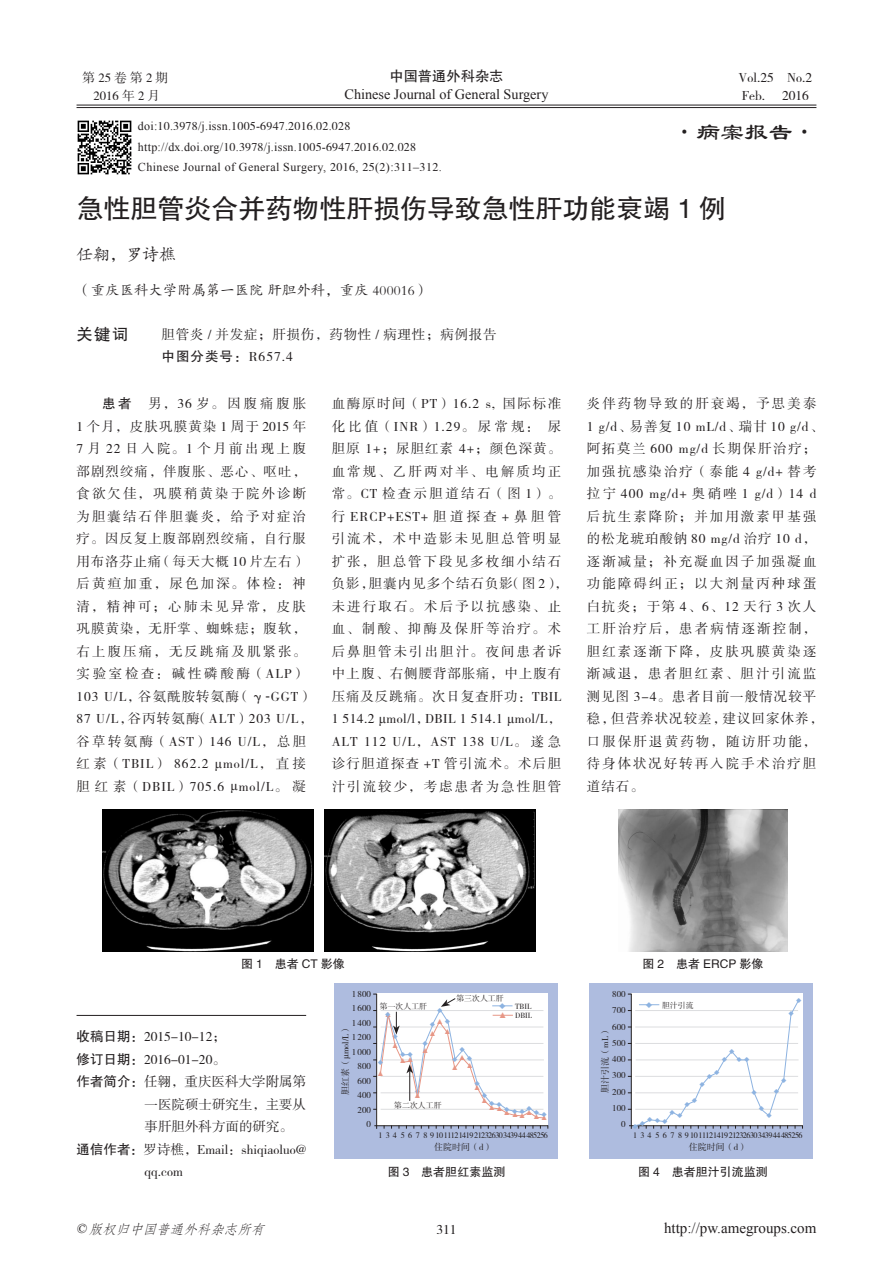
<style>
.page{position:relative;width:893px;height:1263px;background:#fff}
.page>*{position:absolute;margin:0;border:0;box-sizing:border-box;transform-origin:0 0}
.t1{font:27px "FZHTK GBK1 0";color:#231f20}
.t2{font:24px "Li Su";color:#231f20}
.t3{font:16.5px "FZKTK GBK1 0";color:#231f20}
.t4{font:16.5px "FZHTK GBK1 0";color:#231f20}
.t5{font:15px "Times New Roman";color:#231f20}
.t6{font:14.25px "Times New Roman";color:#231f20}
.t7{font:14.25px "FZKTK GBK1 0";letter-spacing:.01em;color:#231f20}
.t8{font:14.25px "FZHTK GBK1 0";color:#231f20}
.t9{font:13.5px/22.5px "FZSSK GBK1 0";letter-spacing:.15em;color:#231f20}
.t10{font:13.5px/22.5px "FZSSK GBK1 0";letter-spacing:.09em;color:#231f20}
.t11{font:13.5px/18px "FZSSK GBK1 0";color:#231f20}
.t12{font:13.5px "FZSSK GBK1 0";letter-spacing:.12em;color:#231f20}
.t13{font:13.5px "FZSSK GBK1 0";letter-spacing:.055em;color:#231f20}
.t14{font:italic 13.5px "FZFSK GBK1 0";color:#231f20}
.t15{font:13.5px "FZHTK GBK1 0";letter-spacing:.075em;color:#231f20}
.t16{font:12.75px/18px "FZSSK GBK1 0";letter-spacing:.125em;color:#231f20;text-align:center}
.t17{font:12px/19.5px "Times New Roman";letter-spacing:.035em;color:#231f20}
.t18{font:12px "FZHTK GBK1 0";color:#231f20}
.t19{font:12px "FZSSK GBK1 0";letter-spacing:.02em;color:#231f20}
.t20{font:9px/14.5px "FZSSK GBK1 0";color:#231f20;text-align:right}
.t21{font:8.4px "FZSSK GBK1 0";letter-spacing:-.06em;color:#231f20;scale:.96 1}
.t22{font:7.8px/9px "FZSSK GBK1 0";color:#231f20}
.t23{font:7.8px "FZSSK GBK1 0";color:#8db3e1}
.t24{font:7.8px "FZSSK GBK1 0";color:#e79786}
.t25{font:6.75px "FZSSK GBK1 0";color:#8db3e1}
.t26{font:6.75px/10.1px "FZSSK GBK1 0";color:#e79786;text-align:right}
.s1{font-family:"Times New Roman"}
.s2{font-family:"FZSSK GBK1 0"}
.s3{font-family:"FZHTK GBK1 0"}
.s4{color:#e79786}
.s5{color:#8db3e1}
</style>
<div class="page">
<hr style="left:77px;top:105px;width:739px;height:1px;background:#231f20">
<hr style="left:77px;top:107px;width:739px;height:1px;background:#231f20">
<hr style="left:77px;top:1015px;width:229px;height:1px;background:#231f20">
<img style="left:77px;top:120px;width:55px;height:55px">
<img style="left:102px;top:809px;width:211px;height:142px">
<img style="left:325px;top:809px;width:210px;height:142px">
<img style="left:619px;top:809px;width:168px;height:142px">
<div style="left:589px;top:984px;width:224px;height:175px;background:#aebcdf"></div>
<hr style="left:631px;top:994px;width:1px;height:135px;background:#231f20">
<svg style="left:628px;top:994px;width:175px;height:134px;background:#f6f7f9"></svg>
<div style="left:335px;top:984px;width:223px;height:175px;background:#aebcdf"></div>
<div style="left:377px;top:994px;width:171px;height:132px;background:#fff"></div>
<hr style="left:374px;top:1125px;width:174px;height:1px;background:#231f20">
<hr style="left:376px;top:994px;width:1px;height:135px;background:#231f20">
<svg style="left:373px;top:994px;width:172px;height:124px"></svg>
<p class="t16" style="left:82px;top:70px;width:87px">第25卷 第2期<br>2016 年 2 月</p>
<p class="t8" style="left:389px;top:68px;width:115px">中国普通外科杂志</p>
<p class="t6" style="left:344px;top:84px;width:205px">Chinese Journal of General Surgery</p>
<p class="t19" style="left:138px;top:120px;width:214px"><span class="s1">doi:</span>10<span class="s1">.</span>3978<span class="s1">/j.issn.</span>1005<span class="s1">-</span>6947<span class="s1">.</span>2016<span class="s1">.</span>02<span class="s1">.</span>028</p>
<p class="t17" style="left:138px;top:137px;width:305px">http://dx.doi.org/<span class="s2">10</span>.<span class="s2">3978</span>/j.issn.<span class="s2">1005</span>-<span class="s2">6947</span>.<span class="s2">2016</span>.<span class="s2">02</span>.<span class="s2">028<br></span>Chinese Journal of General Surgery, <span class="s2">2016</span>, <span class="s2">25</span>(<span class="s2">2</span>):<span class="s2">311</span>–<span class="s2">312</span>.</p>
<p class="t11" style="left:738px;top:69px;width:75px">Vol.25　No.2<br>Feb. 　2016</p>
<h2 class="t2" style="left:672px;top:119px;width:145px"><span class="s2">·</span>病案报告<span class="s2">·</span></h2>
<h1 class="t1" style="left:77px;top:194px;width:651px">急性胆管炎合并药物性肝损伤导致急性肝功能衰竭 1 例</h1>
<p class="t3" style="left:77px;top:246px;width:101px">任翱，罗诗樵</p>
<p class="t7" style="left:77px;top:282px;width:354px">（重庆医科大学附属第一医院 肝胆外科，重庆 400016）</p>
<p class="t4" style="left:77px;top:326px;width:53px">关键词</p>
<p class="t13" style="left:162px;top:328px;width:336px">胆管炎 / 并发症；肝损伤，药物性 / 病理性；病例报告</p>
<p class="t15" style="left:162px;top:349px;width:133px">中图分类号：<span class="s2">R657.4</span></p>
<p class="t10" style="left:77px;top:393px;width:238px;text-indent:26px"><span class="s3">患者</span>　男，36 岁。因腹痛腹胀<br>1 个月，皮肤巩膜黄染 1 周于 2015 年<br>7 月 22 日入院。1 个月前出现上腹部剧烈绞痛，伴腹胀、恶心、呕吐，食欲欠佳，巩膜稍黄染于院外诊断为胆囊结石伴胆囊炎，给予对症治疗。因反复上腹部剧烈绞痛，自行服用布洛芬止痛（每天大概 10 片左右）后黄疸加重，尿色加深。体检：神清，精神可；心肺未见异常，皮肤巩膜黄染，无肝掌、蜘蛛痣；腹软，右上腹压痛，无反跳痛及肌紧张。实验室检查：碱性磷酸酶（ALP）<br>103 U/L，谷氨酰胺转氨酶（γ<span class="s1">-</span>GGT）<br>87 U/L，谷丙转氨酶（ALT）203 U/L，谷草转氨酶（AST）146 U/L，总胆红素（TBIL） 862.2 <span class="s1">μ</span>mol/L，直接胆红素（DBIL）705.6 <span class="s1">μ</span>mol/L。凝</p>
<p class="t9" style="left:332px;top:393px;width:238px">血酶原时间（PT）16.2 s, 国际标准化比值（INR）1.29。尿常规： 尿胆原 1+；尿胆红素 4+；颜色深黄。血常规、乙肝两对半、电解质均正常。CT 检查示胆道结石（图 1）。行 ERCP+EST+ 胆道探查 + 鼻胆管引流术，术中造影未见胆总管明显扩张，胆总管下段见多枚细小结石负影，胆囊内见多个结石负影（图 2），未进行取石。术后予以抗感染、止血、制酸、抑酶及保肝等治疗。术后鼻胆管未引出胆汁。夜间患者诉中上腹、右侧腰背部胀痛，中上腹有压痛及反跳痛。次日复查肝功：TBIL<br>1 514.2 <span class="s1">μ</span>mol/l，DBIL 1 514.1 <span class="s1">μ</span>mol/L，<br>ALT 112 U/L，AST 138 U/L。遂急诊行胆道探查 +T 管引流术。术后胆汁引流较少，考虑患者为急性胆管</p>
<p class="t9" style="left:587px;top:393px;width:238px">炎伴药物导致的肝衰竭，予思美泰<br>1 g/d、易善复 10 mL/d、瑞甘 10 g/d、阿拓莫兰 600 mg/d 长期保肝治疗；加强抗感染治疗（泰能 4 g/d+ 替考拉宁 400 mg/d+ 奥硝唑 1 g/d）14 d后抗生素降阶；并加用激素甲基强的松龙琥珀酸钠 80 mg/d 治疗 10 d，逐渐减量；补充凝血因子加强凝血功能障碍纠正；以大剂量丙种球蛋白抗炎；于第 4、6、12 天行 3 次人工肝治疗后，患者病情逐渐控制，胆红素逐渐下降，皮肤巩膜黄染逐渐减退，患者胆红素、胆汁引流监测见图 3-4。患者目前一般情况较平稳，但营养状况较差，建议回家休养，口服保肝退黄药物，随访肝功能，待身体状况好转再入院手术治疗胆道结石。</p>
<p class="t18" style="left:241px;top:957px;width:105px">图 1　患者 CT 影像</p>
<p class="t18" style="left:642px;top:957px;width:122px">图 2　患者 ERCP 影像</p>
<p class="t12" style="left:77px;top:1029px;width:151px"><span class="s3">收稿日期：</span>2015-10-12；</p>
<p class="t12" style="left:77px;top:1052px;width:151px"><span class="s3">修订日期：</span>2016-01-20。</p>
<p class="t11" style="left:77px;top:1073px;width:231px"><span class="s3">作者简介：</span>任翱，重庆医科大学附属第</p>
<p class="t11" style="left:145px;top:1096px;width:163px">一医院硕士研究生，主要从</p>
<p class="t11" style="left:145px;top:1118px;width:150px">事肝胆外科方面的研究。</p>
<p class="t11" style="left:77px;top:1141px;width:231px"><span class="s3">通信作者：</span>罗诗樵，Email：shiqiaoluo@</p>
<p class="t12" style="left:145px;top:1164px;width:40px">qq.com</p>
<p class="t20" style="left:352px;top:987px;width:20px">1 800<br>1 600<br>1 400<br>1 200<br>1 000<br>800<br>600<br>400<br>200<br>0</p>
<p class="t22" style="left:456px;top:994px;width:49px">第三次人工肝</p>
<p class="t22" style="left:380px;top:1002px;width:49px">第一次人工肝</p>
<p class="t23" style="left:498px;top:1002px;width:9px">◆</p>
<p class="t24" style="left:499px;top:1011px;width:9px">▲</p>
<p class="t22" style="left:515px;top:1002px;width:19px">TBIL<br>DBIL</p>
<p class="t25" style="left:437px;top:1007px;width:8px">◆</p>
<p class="t25" style="left:384px;top:1011px;width:9px">◆<span class="s4">▲</span></p>
<p class="t26" style="left:429px;top:1029px;width:8px">▲</p>
<p class="t26" style="left:437px;top:1017px;width:16px">▲<span class="s5">◆ </span>▲</p>
<p class="t25" style="left:429px;top:1021px;width:8px">◆</p>
<p class="t20" style="left:339px;top:1095px;width:72px;rotate:-90deg">胆红素（<span class="s1">μ</span>mol/L）</p>
<p class="t25" style="left:392px;top:1033px;width:8px">◆</p>
<p class="t25" style="left:422px;top:1040px;width:8px">◆</p>
<p class="t26" style="left:392px;top:1041px;width:8px">▲</p>
<p class="t25" style="left:459px;top:1046px;width:8px">◆</p>
<p class="t26" style="left:422px;top:1046px;width:8px">▲</p>
<p class="t25" style="left:399px;top:1051px;width:16px">◆◆</p>
<p class="t26" style="left:459px;top:1053px;width:8px">▲</p>
<p class="t25" style="left:466px;top:1055px;width:8px">◆</p>
<p class="t26" style="left:407px;top:1055px;width:8px">▲</p>
<p class="t25" style="left:451px;top:1056px;width:8px">◆</p>
<p class="t26" style="left:399px;top:1056px;width:8px">▲</p>
<p class="t25" style="left:377px;top:1059px;width:8px">◆</p>
<p class="t26" style="left:466px;top:1061px;width:8px">▲</p>
<p class="t26" style="left:451px;top:1062px;width:8px">▲</p>
<p class="t26" style="left:377px;top:1069px;width:8px">▲</p>
<p class="t25" style="left:474px;top:1080px;width:8px">◆</p>
<p class="t26" style="left:474px;top:1083px;width:8px">▲</p>
<p class="t25" style="left:414px;top:1089px;width:8px">◆</p>
<p class="t25" style="left:481px;top:1092px;width:8px">◆</p>
<p class="t26" style="left:414px;top:1091px;width:8px">▲</p>
<p class="t26" style="left:481px;top:1096px;width:8px">▲</p>
<p class="t25" style="left:489px;top:1101px;width:16px">◆◆</p>
<p class="t22" style="left:394px;top:1101px;width:49px">第二次人工肝</p>
<p class="t26" style="left:489px;top:1103px;width:16px">▲▲</p>
<p class="t25" style="left:504px;top:1108px;width:23px">◆◆◆</p>
<p class="t25" style="left:526px;top:1105px;width:8px">◆</p>
<p class="t26" style="left:504px;top:1110px;width:23px">▲▲▲</p>
<p class="t26" style="left:526px;top:1108px;width:8px">▲</p>
<p class="t25" style="left:533px;top:1110px;width:16px">◆◆</p>
<p class="t26" style="left:533px;top:1112px;width:16px">▲▲</p>
<p class="t20" style="left:612px;top:986px;width:15px;line-height:16.4px">800<br>700<br>600<br>500<br>400<br>300<br>200<br>100<br>0</p>
<p class="t25" style="left:795px;top:997px;width:8px">◆</p>
<p class="t22" style="left:645px;top:1001px;width:50px"><span class="s5">◆</span> 胆汁引流</p>
<p class="t25" style="left:788px;top:1010px;width:8px">◆</p>
<p class="t20" style="left:598px;top:1092px;width:67px;rotate:-90deg">胆汁引流（mL）</p>
<p class="t25" style="left:728px;top:1048px;width:8px">◆</p>
<p class="t25" style="left:736px;top:1056px;width:16px">◆◆</p>
<p class="t25" style="left:721px;top:1056px;width:8px">◆</p>
<p class="t25" style="left:714px;top:1069px;width:8px">◆</p>
<p class="t25" style="left:706px;top:1073px;width:8px">◆</p>
<p class="t25" style="left:780px;top:1077px;width:8px">◆</p>
<p class="t25" style="left:699px;top:1081px;width:8px">◆</p>
<p class="t25" style="left:773px;top:1089px;width:8px">◆</p>
<p class="t25" style="left:751px;top:1089px;width:8px">◆</p>
<p class="t25" style="left:691px;top:1097px;width:8px">◆</p>
<p class="t25" style="left:684px;top:1101px;width:8px">◆</p>
<p class="t25" style="left:758px;top:1105px;width:8px">◆</p>
<p class="t25" style="left:669px;top:1109px;width:8px">◆</p>
<p class="t25" style="left:766px;top:1112px;width:8px">◆</p>
<p class="t25" style="left:676px;top:1112px;width:8px">◆</p>
<p class="t25" style="left:647px;top:1116px;width:8px">◆</p>
<p class="t25" style="left:654px;top:1117px;width:8px">◆</p>
<p class="t25" style="left:661px;top:1118px;width:8px">◆</p>
<p class="t25" style="left:639px;top:1120px;width:8px">◆</p>
<p class="t25" style="left:632px;top:1123px;width:8px">◆</p>
<p class="t21" style="left:378px;top:1130px;width:178px">1 3 4 5 6 7 8 9 10 1112 14 19 21232630 3439 44 48 5256</p>
<p class="t20" style="left:434px;top:1140px;width:60px">住院时间（d）</p>
<p class="t21" style="left:633px;top:1130px;width:178px">1 3 4 5 6 7 8 9 10 1112 14 19 21232630 3439 44 48 5256</p>
<p class="t20" style="left:689px;top:1140px;width:60px">住院时间（d）</p>
<p class="t18" style="left:388px;top:1165px;width:119px">图 3　患者胆红素监测</p>
<p class="t18" style="left:638px;top:1165px;width:131px">图 4　患者胆汁引流监测</p>
<p class="t14" style="left:76px;top:1221px;width:194px"><span class="s1">©</span> 版权归中国普通外科杂志所有</p>
<p class="t12" style="left:436px;top:1222px;width:22px">311</p>
<p class="t5" style="left:664px;top:1218px;width:154px">http://pw.amegroups.com</p>
</div>
